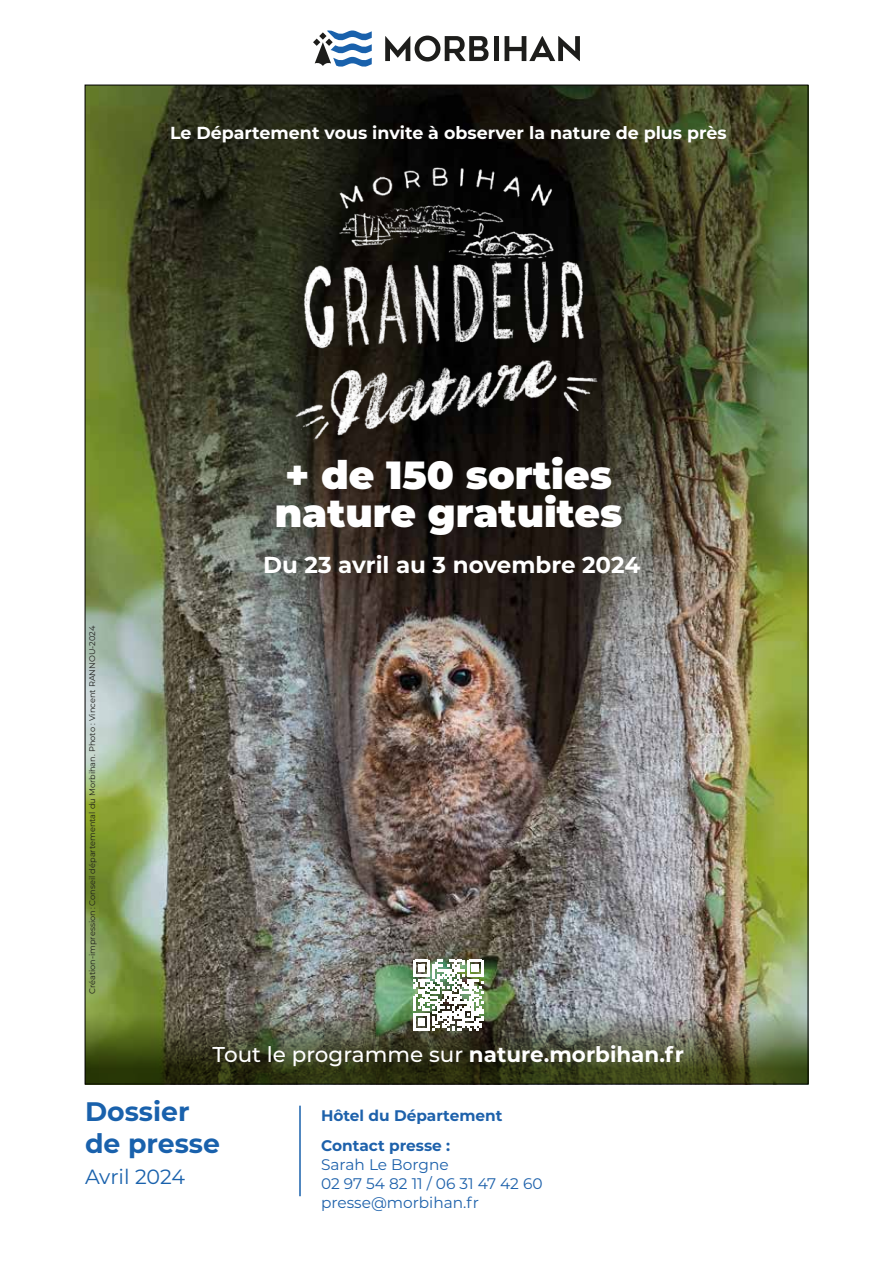
<style>
.page{position:relative;width:893px;height:1263px;background:#fff}
.page>*{position:absolute;margin:0;border:0;box-sizing:border-box;transform-origin:0 0}
.t1{font:900 39.3px/38.5px "Montserrat";color:#fff}
.t2{font:700 26.85px/32.1px "Montserrat";color:#1961ac}
.t3{font:700 22.95px "Montserrat";color:#fff}
.t4{font:500 21.45px "Montserrat";color:#fff}
.t5{font:20.55px "Montserrat";letter-spacing:-.005em;color:#1961ac}
.t6{font:700 17.4px "Montserrat";color:#fff}
.t7{font:15.3px/19.2px "Montserrat";color:#1d61ab}
.t8{font:700 15.3px/30.2px "Montserrat";color:#1d61ab}
.t9{font:8.25px "Montserrat";color:#1d1d1b}
.s1{font-weight:700}
</style>
<div class="page">
<img style="left:87px;top:87px;width:719px;height:871px">
<img style="left:87px;top:958px;width:719px;height:124px">
<img style="left:413px;top:959px;width:71px;height:72px">
<img style="left:294px;top:160px;width:308px;height:280px">
<svg style="left:385px;top:36px;width:104px;height:26px"></svg>
<hr style="left:494px;top:36px;width:4px;height:25px;background:#1d1d1b">
<svg style="left:505px;top:36px;width:75px;height:25px"></svg>
<svg style="left:313px;top:30px;width:59px;height:37px"></svg>
<hr style="left:299px;top:1106px;width:2px;height:90px;background:#1961ac">
<h3 class="t6" style="left:170px;top:120px;width:558px">Le Département vous invite à observer la nature de plus près</h3>
<h1 class="t1" style="left:275px;top:453px;width:349px">+ de 150 sorties nature gratuites</h1>
<p class="t9" style="left:87px;top:994px;width:370px;rotate:-90deg">Création-impression : Conseil départemental du Morbihan. Photo : Vincent RANNOU-2024</p>
<h3 class="t3" style="left:263px;top:548px;width:379px">Du 23 avril au 3 novembre 2024</h3>
<h3 class="t4" style="left:213px;top:1039px;width:473px">Tout le programme sur <span class="s1">nature.morbihan.fr</span></h3>
<h2 class="t2" style="left:85px;top:1094px;width:137px">Dossier de presse</h2>
<h3 class="t5" style="left:85px;top:1162px;width:102px">Avril 2024</h3>
<h3 class="t8" style="left:321px;top:1099px;width:183px">Hôtel du Département<br>Contact presse :</h3>
<h3 class="t7" style="left:321px;top:1154px;width:223px">Sarah Le Borgne<br>02 97 54 82 11 / 06 31 47 42 60 presse@morbihan.fr</h3>
</div>
